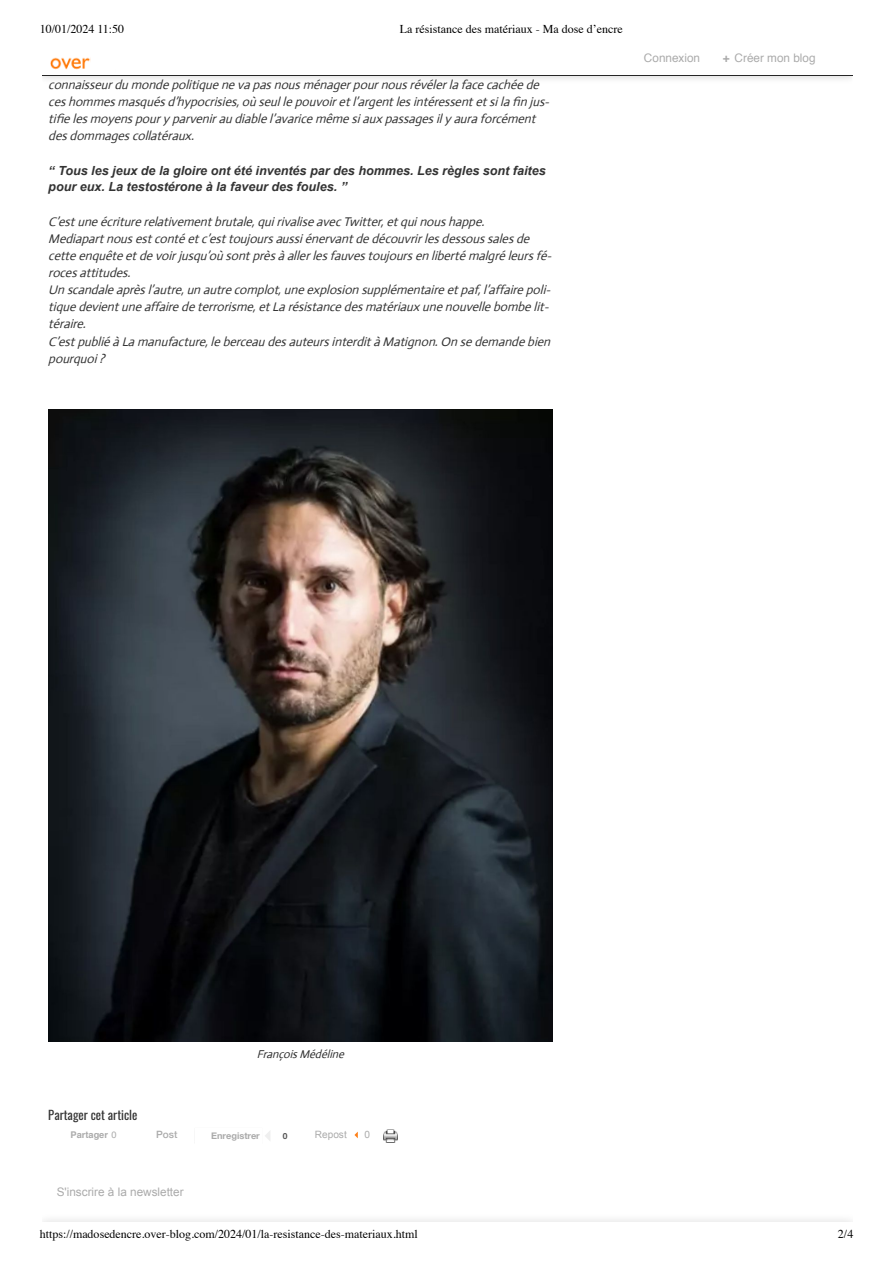
<style>
.page{position:relative;width:893px;height:1263px;background:#fff}
.page>*{position:absolute;margin:0;border:0;box-sizing:border-box;transform-origin:0 0}
.t1{font:italic 12.6px/17.1px "Actor";letter-spacing:-.005em;color:#333}
.t2{font:italic 700 12.6px/16.8px "Arial";color:#333}
.t3{font:12.6px "Oswald";color:#333}
.t4{font:12px "Times";color:#000}
.t5{font:11.7px "Arial";color:#ababab}
.t6{font:11.7px "Helvetica";color:#ababab}
.t7{font:italic 11.4px "Actor";color:#2c2c2c}
.t8{font:10.05px "Arial";color:#ababab}
.t9{font:500 10.05px "Helvetica Neue";color:#ababab}
.t10{font:700 9.3px "Helvetica Neue";color:#ababab}
.t11{font:700 9.3px "Helvetica";color:#ababab}
.t12{font:700 8.4px "Helvetica Neue";color:#555}
.s1{font-weight:700}
.s2{font-weight:400}
</style>
<div class="page">
<img style="left:49px;top:410px;width:503px;height:632px">
<svg style="left:384px;top:1129px;width:13px;height:13px"></svg>
<svg style="left:265px;top:1131px;width:5px;height:10px"></svg>
<svg style="left:354px;top:1131px;width:4px;height:8px"></svg>
<div style="left:42px;top:42px;width:810px;height:45px;background:#000;opacity:.2"></div>
<div style="left:42px;top:42px;width:810px;height:34px;background:#fff"></div>
<hr style="left:42px;top:75px;width:810px;height:1px;background:#262626">
<img style="left:50px;top:57px;width:41px;height:13px">
<p class="t4" style="left:40px;top:24px;width:86px">10/01/2024 11:50</p>
<p class="t4" style="left:400px;top:24px;width:224px">La résistance des matériaux - Ma dose d’encre</p>
<p class="t1" style="left:48px;top:76px;width:506px">connaisseur du monde politique ne va pas nous ménager pour nous révéler la face cachée de ces hommes masqués d’hypocrisies, où seul le pouvoir et l’argent les intéressent et si la fin jus&shy;tifie les moyens pour y parvenir au diable l’avarice même si aux passages il y aura forcément des dommages collatéraux.</p>
<p class="t2" style="left:48px;top:162px;width:499px">“ Tous les jeux de la gloire ont été inventés par des hommes. Les règles sont faites pour eux. La testostérone à la faveur des foules. ”</p>
<p class="t1" style="left:48px;top:213px;width:508px">C’est une écriture relativement brutale, qui rivalise avec Twitter, et qui nous happe.<br>Mediapart nous est conté et c’est toujours aussi énervant de découvrir les dessous sales de cette enquête et de voir jusqu’où sont près à aller les fauves toujours en liberté malgré leurs fé&shy;roces attitudes.<br>Un scandale après l’autre, un autre complot, une explosion supplémentaire et paf, l’affaire poli&shy;tique devient une affaire de terrorisme, et La résistance des matériaux une nouvelle bombe lit&shy;téraire.<br>C’est publié à La manufacture, le berceau des auteurs interdit à Matignon. On se demande bien pourquoi ?</p>
<p class="t6" style="left:644px;top:53px;width:58px">Connexion</p>
<p class="t6" style="left:722px;top:53px;width:94px"><span class="s1">+</span> Créer mon blog</p>
<p class="t3" style="left:48px;top:1105px;width:91px">Partager cet article</p>
<p class="t7" style="left:257px;top:1047px;width:92px">François Médéline</p>
<p class="t11" style="left:71px;top:1131px;width:47px">Partager <span class="s2">0</span></p>
<p class="t10" style="left:211px;top:1130px;width:50px">Enregistrer</p>
<p class="t12" style="left:283px;top:1131px;width:6px">0</p>
<p class="t8" style="left:315px;top:1129px;width:33px">Repost</p>
<p class="t8" style="left:364px;top:1129px;width:7px">0</p>
<p class="t9" style="left:156px;top:1128px;width:23px">Post</p>
<p class="t5" style="left:57px;top:1186px;width:128px">S'inscrire à la newsletter</p>
<p class="t4" style="left:40px;top:1228px;width:379px">https://madosedencre.over-blog.com/2024/01/la-resistance-des-materiaux.html</p>
<p class="t4" style="left:837px;top:1228px;width:17px">2/4</p>
</div>
